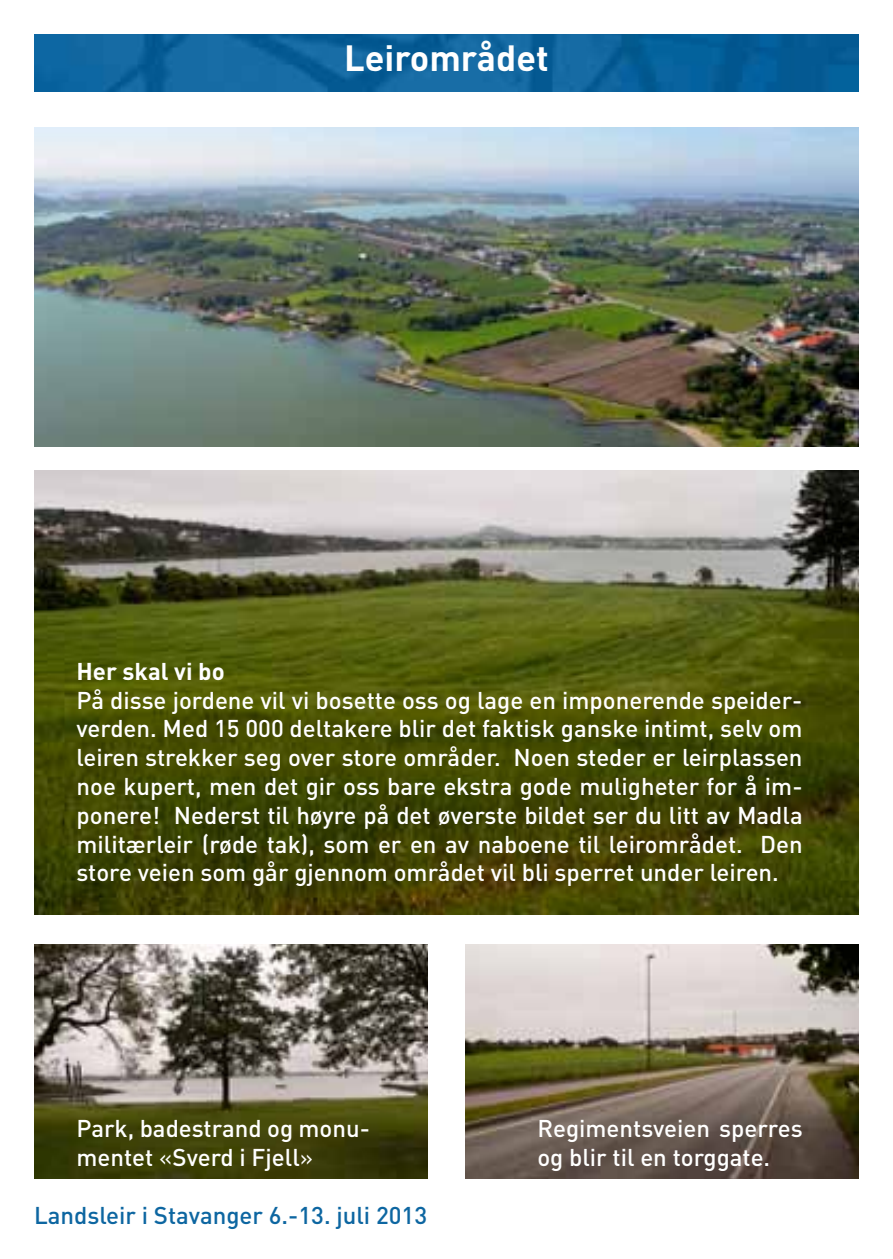
<style>
.page{position:relative;width:893px;height:1259px;background:#fff}
.page>*{position:absolute;margin:0;border:0;box-sizing:border-box;transform-origin:0 0}
.t1{font:700 36px "DINOT";color:#fff}
.t2{font:500 24px/28.8px "DINOT";color:#fff}
.t3{font:500 24px "DINOT";color:#0d66a1}
.t4{font:700 24px "DINOT";color:#fff}
.s1{font-weight:400}
</style>
<div class="page">
<img style="left:34px;top:34px;width:825px;height:57px">
<img style="left:34px;top:128px;width:825px;height:318px">
<img style="left:34px;top:470px;width:825px;height:444px">
<img style="left:34px;top:944px;width:393px;height:234px">
<img style="left:466px;top:944px;width:393px;height:234px">
<h1 class="t1" style="left:344px;top:34px;width:206px">Leirområdet</h1>
<p class="t4" style="left:77px;top:655px;width:150px">Her skal vi bo</p>
<p class="t2" style="left:77px;top:684px;width:728px;text-align:justify">På disse jordene vil vi bosette oss og lage en imponerende speider&shy;verden. Med 15 000 deltakere blir det faktisk ganske intimt, selv om leiren strekker seg over store områder. Noen steder er leirplassen noe kupert, men det gir oss bare ekstra gode muligheter for å im&shy;ponere! Nederst til høyre på det øverste bildet ser du litt av Madla militærleir (røde tak), som er en av naboene til leirområdet. Den store veien som går gjennom området vil bli sperret under leiren.</p>
<p class="t2" style="left:77px;top:1113px;width:295px">Park, badestrand og monu&shy;mentet <span class="s1">«</span>Sverd i Fjell<span class="s1">»</span></p>
<p class="t3" style="left:34px;top:1198px;width:395px">Landsleir i Stavanger 6.-13. juli 2013</p>
<p class="t2" style="left:537px;top:1113px;width:267px">Regimentsveien sperres og blir til en torggate.</p>
</div>
